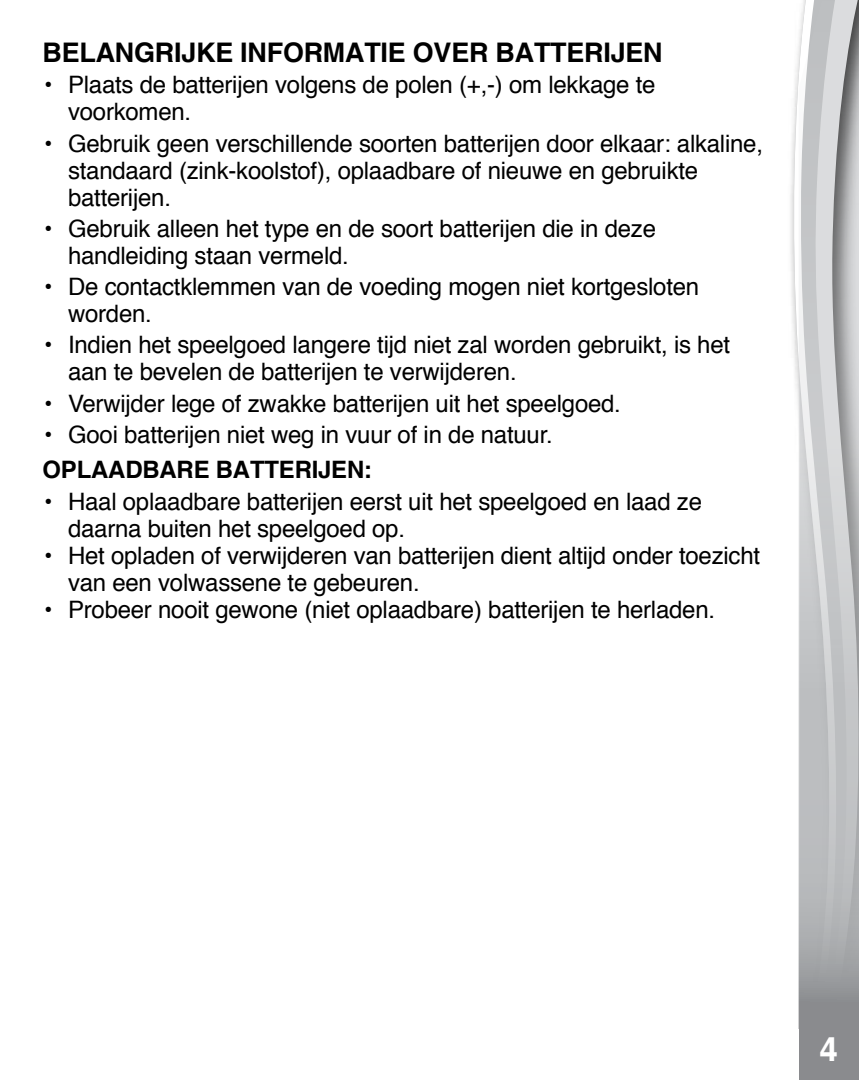
<style>
.page{position:relative;width:859px;height:1080px;background:#fff}
.page>*{position:absolute;margin:0;border:0;box-sizing:border-box;transform-origin:0 0}
.t1{font:700 33px "Helvetica";color:#fff}
.t2{font:700 27px "Helvetica";letter-spacing:-.01em;color:#000}
.t3{font:24px/27px "Helvetica";letter-spacing:-.01em;color:#000}
.t4{font:700 24px "Helvetica";letter-spacing:-.01em;color:#000}
.s1{font-style:inherit}
</style>
<div class="page">
<svg style="left:793px;top:45px;width:6px;height:984px"></svg>
<svg style="left:799px;top:0;width:60px;height:1080px;background:#bdbec0"></svg>
<p class="t2" style="left:43px;top:36px;width:622px">BELANGRIJKE INFORMATIE OVER BATTERIJEN</p>
<p class="t3" style="left:68px;top:73px;width:589px;text-indent:-26px">• Plaats de batterijen volgens de polen (+,-) om lekkage te voorkomen.</p>
<p class="t3" style="left:68px;top:131px;width:696px;text-indent:-26px">• Gebruik geen verschillende soorten batterijen door elkaar: alkaline, standaard (zink-koolstof), oplaadbare of nieuwe en gebruikte batterijen.</p>
<p class="t3" style="left:68px;top:216px;width:589px;text-indent:-26px">• Gebruik alleen het type en de soort batterijen die in deze handleiding staan vermeld.</p>
<p class="t3" style="left:68px;top:275px;width:633px;text-indent:-26px">• De contactklemmen van de voeding mogen niet kortgesloten worden.</p>
<p class="t3" style="left:68px;top:333px;width:664px;text-indent:-26px">• Indien het speelgoed langere tijd niet zal worden gebruikt, is het aan te bevelen de batterijen te verwijderen.</p>
<p class="t3" style="left:43px;top:391px;width:580px">• Verwijder lege of zwakke batterijen uit het speelgoed.</p>
<p class="t3" style="left:43px;top:422px;width:512px">• Gooi batterijen niet weg in vuur of in de natuur.</p>
<p class="t4" style="left:43px;top:455px;width:331px">OPLAADBARE BATTERIJEN:</p>
<p class="t3" style="left:68px;top:489px;width:635px;text-indent:-26px">• Haal oplaadbare batterijen eerst uit het speelgoed en laad ze daarna buiten het speelgoed op.</p>
<p class="t3" style="left:68px;top:543px;width:694px;text-indent:-26px">• Het opladen of verwijderen van batterijen dient altijd onder toezicht van een volwassene te gebeuren.</p>
<p class="t3" style="left:43px;top:597px;width:674px">• Probeer nooit gewone (niet oplaadbare) batterijen te herladen.</p>
<h1 class="t1" style="left:820px;top:1021px;width:25px">4 <sup>4</sup><span class="s1">4</span></h1>
</div>
